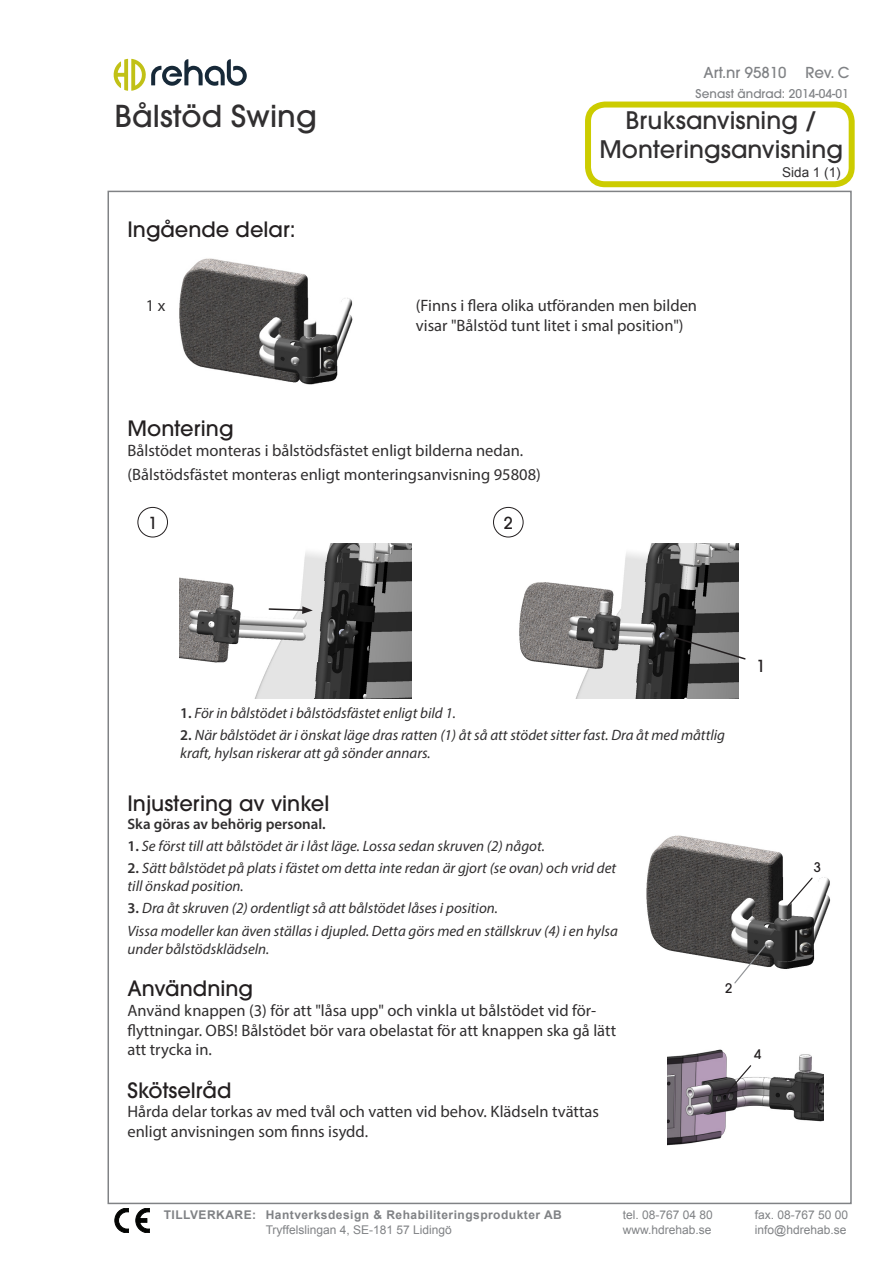
<style>
.page{position:relative;width:893px;height:1263px;background:#fff}
.page>*{position:absolute;margin:0;border:0;box-sizing:border-box;transform-origin:0 0}
.t1{font:500 30px "ITC Avant Garde Pro";color:#312f30}
.t2{font:500 24px "ITC Avant Garde Pro";color:#312f30}
.Rubrik_1{font:500 21px "ITC Avant Garde Pro";color:#231f20}
.brödtext{font:16.5px/19.8px "Myriad Pro";color:#312f30}
.t3{font:500 16.5px "ITC Avant Garde Pro";color:#231f20}
.brödtext-2{font:italic 15px/18px "Myriad Pro";color:#312f30}
.brödtext-3{font:600 15px "Myriad Pro";color:#312f30}
.t4{font:500 15px "ITC Avant Garde Pro";color:#808285}
.t5{font:13.5px "Arial";color:#312f30}
.t6{font:500 13.2px "ITC Avant Garde Pro";color:#231f20}
.t7{font:12px "Arial";color:#808285}
.t8{font:700 12px "Arial";letter-spacing:.04em;color:#808285}
.t9{font:500 12px "ITC Avant Garde Pro";color:#808285}
.s1{font-weight:600;font-style:normal}
</style>
<div class="page">
<svg style="left:114px;top:59px;width:133px;height:32px"></svg>
<div style="left:585px;top:102px;width:270px;height:85px;border:6px solid #cc0;border-radius:17px"></div>
<svg style="left:136px;top:1208px;width:13px;height:25px"></svg>
<svg style="left:115px;top:1208px;width:13px;height:25px"></svg>
<div style="left:493px;top:507px;width:31px;height:30px;border:1px solid #231f20;border-radius:50%"></div>
<div style="left:137px;top:507px;width:31px;height:30px;border:1px solid #231f20;border-radius:50%"></div>
<img style="left:180px;top:543px;width:232px;height:155px">
<img style="left:519px;top:543px;width:220px;height:155px">
<svg style="left:673px;top:636px;width:73px;height:25px;background:#727171"></svg>
<svg style="left:268px;top:606px;width:45px;height:8px"></svg>
<img style="left:668px;top:1049px;width:155px;height:97px">
<svg style="left:725px;top:1064px;width:27px;height:31px"></svg>
<img style="left:646px;top:835px;width:185px;height:134px">
<svg style="left:733px;top:942px;width:35px;height:42px"></svg>
<svg style="left:787px;top:876px;width:27px;height:31px"></svg>
<img style="left:179px;top:258px;width:174px;height:127px">
<p class="t1" style="left:115px;top:97px;width:204px">Bålstöd Swing</p>
<p class="Rubrik_1" style="left:128px;top:216px;width:170px">Ingående delar:</p>
<p class="t4" style="left:703px;top:63px;width:85px">Art.nr 95810</p>
<p class="t4" style="left:805px;top:63px;width:46px">Rev. C</p>
<p class="t9" style="left:695px;top:86px;width:155px">Senast ändrad: 2014-04-01</p>
<p class="t2" style="left:625px;top:105px;width:193px">Bruksanvisning /</p>
<p class="t2" style="left:600px;top:134px;width:245px">Monteringsanvisning</p>
<p class="t5" style="left:782px;top:163px;width:60px">Sida 1 (1)</p>
<p class="brödtext" style="left:146px;top:295px;width:21px">1 x</p>
<p class="brödtext" style="left:416px;top:295px;width:283px">(Finns i flera olika utföranden men bilden visar "Bålstöd tunt litet i smal position")</p>
<p class="Rubrik_1" style="left:128px;top:415px;width:108px">Montering</p>
<p class="brödtext" style="left:128px;top:440px;width:397px">Bålstödet monteras i bålstödsfästet enligt bilderna nedan.</p>
<p class="brödtext" style="left:128px;top:464px;width:415px">(Bålstödsfästet monteras enligt monteringsanvisning 95808)</p>
<p class="t3" style="left:148px;top:512px;width:11px">1</p>
<p class="t3" style="left:504px;top:512px;width:11px">2</p>
<p class="brödtext-2" style="left:180px;top:704px;width:277px"><span class="s1">1.</span> För in bålstödet i bålstödsfästet enligt bild 1.</p>
<p class="brödtext-2" style="left:180px;top:726px;width:546px"><span class="s1">2.</span> När bålstödet är i önskat läge dras ratten (1) åt så att stödet sitter fast. Dra åt med måttlig kraft, hylsan riskerar att gå sönder annars.</p>
<p class="Rubrik_1" style="left:128px;top:790px;width:203px">Injustering av vinkel</p>
<p class="brödtext-3" style="left:128px;top:814px;width:200px">Ska göras av behörig personal.</p>
<p class="brödtext-2" style="left:128px;top:837px;width:419px"><span class="s1">1.</span> Se först till att bålstödet är i låst läge. Lossa sedan skruven (2) något.</p>
<p class="brödtext-2" style="left:128px;top:859px;width:490px"><span class="s1">2.</span> Sätt bålstödet på plats i fästet om detta inte redan är gjort (se ovan) och vrid det till önskad position.</p>
<p class="brödtext-2" style="left:128px;top:899px;width:372px"><span class="s1">3.</span> Dra åt skruven (2) ordentligt så att bålstödet låses i position.</p>
<p class="brödtext-2" style="left:128px;top:921px;width:492px">Vissa modeller kan även ställas i djupled. Detta görs med en ställskruv (4) i en hylsa under bålstödsklädseln.</p>
<p class="Rubrik_1" style="left:128px;top:975px;width:127px">Användning</p>
<p class="brödtext" style="left:128px;top:1000px;width:490px">Använd knappen (3) för att "låsa upp" och vinkla ut bålstödet vid för&shy;flyttningar. OBS! Bålstödet bör vara obelastat för att knappen ska gå lätt att trycka in.</p>
<p class="Rubrik_1" style="left:128px;top:1076px;width:105px">Skötselråd</p>
<p class="brödtext" style="left:128px;top:1102px;width:473px">Hårda delar torkas av med tvål och vatten vid behov. Klädseln tvättas enligt anvisningen som finns isydd.</p>
<p class="t6" style="left:725px;top:980px;width:9px">2</p>
<p class="t3" style="left:756px;top:655px;width:11px">1</p>
<p class="t6" style="left:754px;top:1046px;width:9px">4</p>
<p class="t6" style="left:814px;top:859px;width:9px">3</p>
<p class="t8" style="left:164px;top:1207px;width:400px">TILLVERKARE: Hantverksdesign &amp; Rehabiliteringsprodukter AB</p>
<p class="t7" style="left:266px;top:1222px;width:188px">Tryffelslingan 4, SE-181 57 Lidingö</p>
<p class="t7" style="left:623px;top:1207px;width:92px">tel. 08-767 04 80</p>
<p class="t7" style="left:755px;top:1207px;width:95px">fax. 08-767 50 00</p>
<p class="t7" style="left:623px;top:1222px;width:90px">www.hdrehab.se</p>
<p class="t7" style="left:755px;top:1222px;width:93px">info@hdrehab.se</p>
</div>
